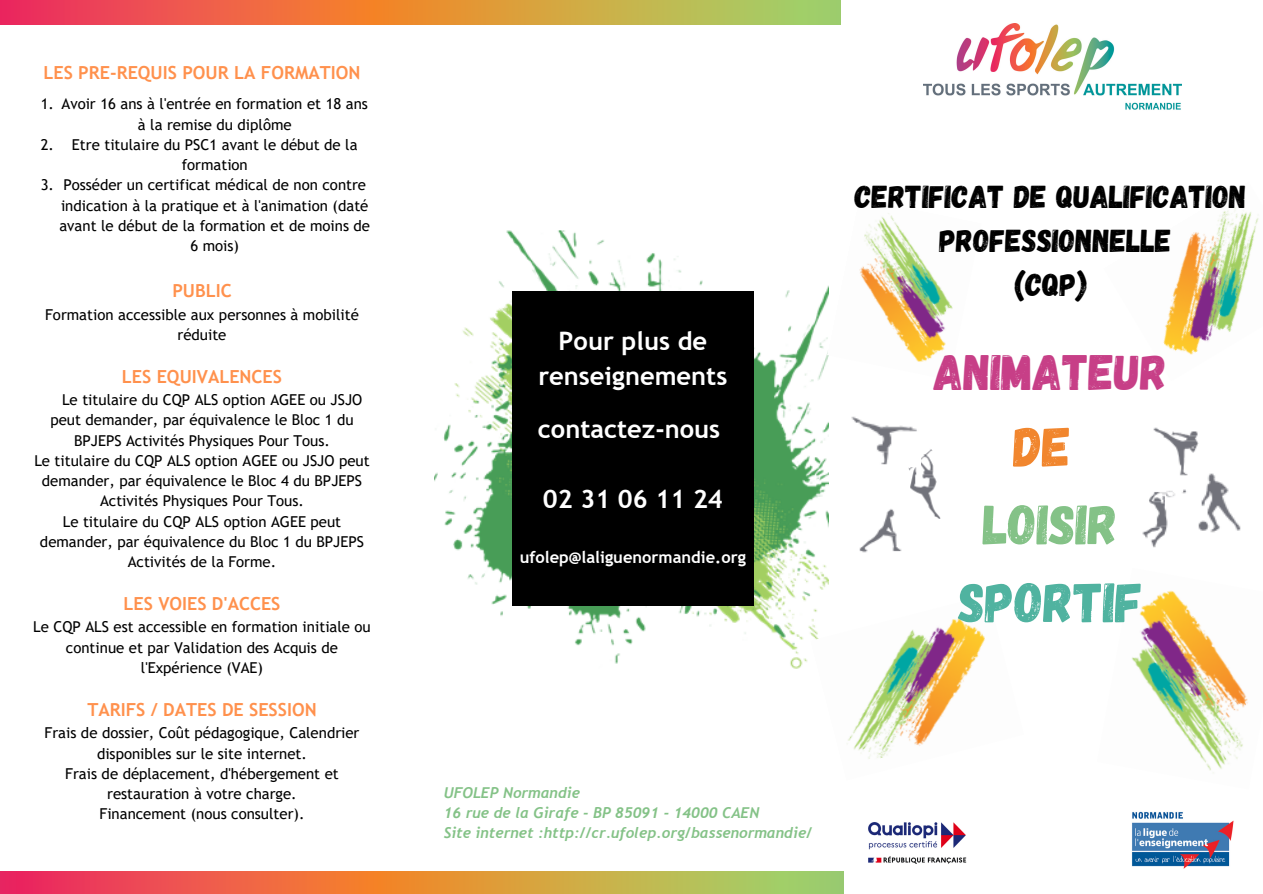
<style>
.page{position:relative;width:1263px;height:894px;background:#fff}
.page>*{position:absolute;margin:0;border:0;box-sizing:border-box;transform-origin:0 0}
.t1{font:55.65px "Gagalin";color:#50b3a0}
.t2{font:55.65px "Gagalin";color:#84c287}
.t3{font:55.65px "Gagalin";color:#f1862e}
.t4{font:49.65px "Gagalin";color:#c73f87}
.t5{font:31.65px/44.2px "Gagalin";color:#000;text-align:center}
.t6{font:700 25.5px/34.8px "Trebuchet MS";color:#fff;text-align:center}
.t7{font:700 18px "Trebuchet MS";color:#ff914d}
.t8{font:700 16.5px "Trebuchet MS";color:#fff}
.t9{font:15px/20.2px "Trebuchet MS";color:#000;text-align:center}
.t10{font:italic 700 15px/20.2px "Trebuchet";color:#84c287}
.s1{color:#fff}
</style>
<div class="page">
<img style="left:923px;top:24px;width:259px;height:86px">
<img style="left:1132px;top:811px;width:102px;height:58px">
<img style="left:868px;top:822px;width:99px;height:42px">
<img style="left:435px;top:230px;width:393px;height:439px">
<div style="left:512px;top:291px;width:242px;height:314px;background:#000"></div>
<img style="left:0;top:0;width:841px;height:25px">
<img style="left:0;top:871px;width:843px;height:21px">
<img style="left:859px;top:509px;width:43px;height:44px">
<img style="left:1153px;top:427px;width:46px;height:49px">
<img style="left:1142px;top:489px;width:45px;height:59px">
<img style="left:1190px;top:465px;width:51px;height:68px">
<img style="left:908px;top:449px;width:33px;height:70px">
<img style="left:851px;top:416px;width:70px;height:50px">
<img style="left:1131px;top:590px;width:117px;height:183px">
<img style="left:827px;top:213px;width:126px;height:167px">
<img style="left:810px;top:595px;width:175px;height:164px">
<img style="left:1163px;top:207px;width:96px;height:148px">
<p class="t7" style="left:44px;top:62px;width:318px">LES PRE-REQUIS POUR LA FORMATION</p>
<p class="t9" style="left:41px;top:94px;width:15px">1.</p>
<p class="t9" style="left:41px;top:134px;width:15px">2.</p>
<p class="t9" style="left:41px;top:175px;width:15px">3.</p>
<p class="t9" style="left:59px;top:94px;width:312px">Avoir 16 ans à l'entrée en formation et 18 ans à la remise du diplôme<br>Etre titulaire du PSC1 avant le début de la formation<br>Posséder un certificat médical de non contre indication à la pratique et à l'animation (daté avant le début de la formation et de moins de<br>6 mois)</p>
<p class="t7" style="left:172px;top:280px;width:61px">PUBLIC</p>
<p class="t9" style="left:45px;top:304px;width:315px">Formation accessible aux personnes à mobilité réduite</p>
<p class="t7" style="left:122px;top:365px;width:162px">LES EQUIVALENCES</p>
<p class="t9" style="left:34px;top:389px;width:337px"><span class="s1">Le</span> Le titulaire du CQP ALS option AGEE ou JSJO peut demander, par équivalence le Bloc 1 du BPJEPS Activités Physiques Pour Tous.<br>Le titulaire du CQP ALS option AGEE ou JSJO peut demander, par équivalence le Bloc 4 du BPJEPS Activités Physiques Pour Tous.<br>Le titulaire du CQP ALS option AGEE peut demander, par équivalence du Bloc 1 du BPJEPS Activités de la Forme.</p>
<p class="t7" style="left:124px;top:593px;width:158px">LES VOIES D'ACCES</p>
<p class="t9" style="left:33px;top:616px;width:339px">Le CQP ALS est accessible en formation initiale ou continue et par Validation des Acquis de l'Expérience (VAE)</p>
<p class="t7" style="left:87px;top:698px;width:231px">TARIFS / DATES DE SESSION</p>
<p class="t9" style="left:45px;top:722px;width:316px">Frais de dossier, Coût pédagogique, Calendrier disponibles sur le site internet.<br>Frais de déplacement, d'hébergement et restauration à votre charge.<br>Financement (nous consulter).</p>
<h3 class="t6" style="left:538px;top:324px;width:190px">Pour plus de renseignements</h3>
<h3 class="t6" style="left:538px;top:411px;width:184px">contactez-nous</h3>
<h3 class="t6" style="left:543px;top:481px;width:181px">02 31 06 11 24</h3>
<p class="t8" style="left:520px;top:547px;width:228px">ufolep@laliguenormandie.org</p>
<h3 class="t5" style="left:855px;top:173px;width:393px">CERTIFICAT DE QUALIFICATION<br>PROFESSIONNELLE<br>(CQP)</h3>
<h2 class="t4" style="left:934px;top:340px;width:235px">ANIMATEUR</h2>
<h1 class="t3" style="left:1013px;top:410px;width:59px">DE</h1>
<h1 class="t2" style="left:983px;top:488px;width:137px">LOISIR</h1>
<h1 class="t1" style="left:958px;top:566px;width:186px">SPORTIF</h1>
<p class="t10" style="left:444px;top:781px;width:370px">UFOLEP Normandie<br>16 rue de la Girafe - BP 85091 - 14000 CAEN<br>Site internet :http://cr.ufolep.org/bassenormandie/</p>
</div>
